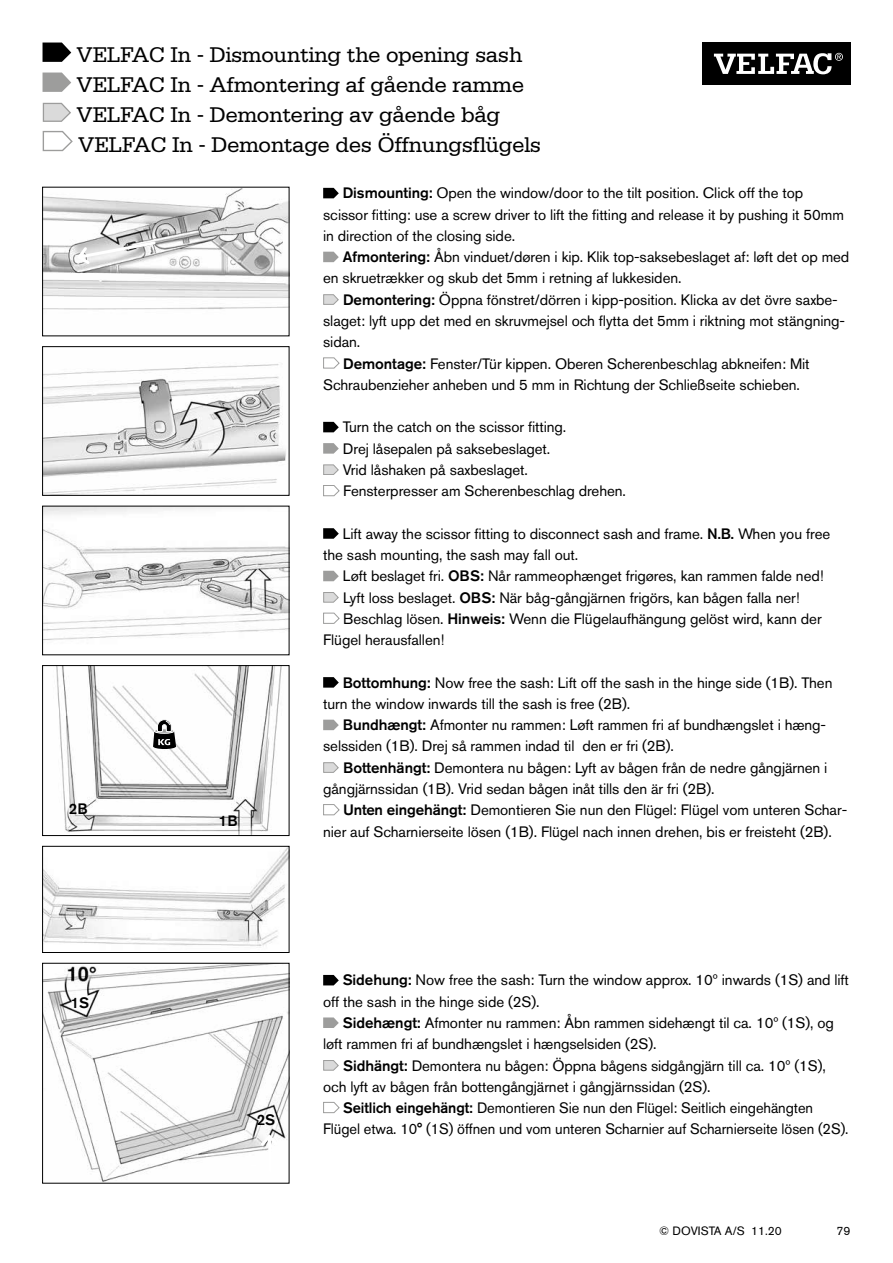
<style>
.page{position:relative;width:893px;height:1263px;background:#fff}
.page>*{position:absolute;margin:0;border:0;box-sizing:border-box;transform-origin:0 0}
.t1{font:22.5px/30px "Serifa Std";letter-spacing:-.02em;color:#000}
.t2{font:15px/21.3px "Akzidenz Grotesk BE";letter-spacing:-.005em;color:#000}
.t3{font:500 15px "Akzidenz Grotesk BE";color:#000}
.t4{font:12px "Akzidenz Grotesk BE";color:#000}
.s1{font-weight:500}
</style>
<div class="page">
<div style="left:702px;top:43px;width:148px;height:42px;background:#000"></div>
<svg style="left:714px;top:53px;width:129px;height:21px"></svg>
<img style="left:45px;top:189px;width:242px;height:121px">
<img style="left:45px;top:364px;width:241px;height:129px">
<img style="left:56px;top:667px;width:226px;height:167px">
<div style="left:43px;top:665px;width:246px;height:171px;border:1px solid #000"></div>
<img style="left:45px;top:508px;width:242px;height:132px">
<img style="left:45px;top:848px;width:242px;height:98px">
<div style="left:43px;top:846px;width:246px;height:106px;border:1px solid #000"></div>
<img style="left:45px;top:965px;width:242px;height:216px">
<svg style="left:258px;top:1132px;width:23px;height:42px"></svg>
<svg style="left:43px;top:43px;width:28px;height:19px"></svg>
<svg style="left:43px;top:73px;width:28px;height:19px"></svg>
<svg style="left:43px;top:103px;width:28px;height:19px"></svg>
<svg style="left:43px;top:131px;width:30px;height:21px"></svg>
<svg style="left:75px;top:239px;width:83px;height:28px"></svg>
<svg style="left:153px;top:719px;width:23px;height:30px"></svg>
<svg style="left:323px;top:188px;width:16px;height:10px"></svg>
<svg style="left:323px;top:252px;width:16px;height:10px"></svg>
<svg style="left:323px;top:294px;width:16px;height:11px"></svg>
<svg style="left:323px;top:357px;width:17px;height:11px"></svg>
<svg style="left:323px;top:422px;width:16px;height:10px"></svg>
<svg style="left:323px;top:443px;width:16px;height:11px"></svg>
<svg style="left:323px;top:464px;width:16px;height:11px"></svg>
<svg style="left:323px;top:485px;width:17px;height:11px"></svg>
<svg style="left:323px;top:528px;width:16px;height:11px"></svg>
<svg style="left:323px;top:571px;width:16px;height:10px"></svg>
<svg style="left:323px;top:592px;width:16px;height:10px"></svg>
<svg style="left:323px;top:613px;width:17px;height:11px"></svg>
<svg style="left:323px;top:677px;width:16px;height:11px"></svg>
<svg style="left:323px;top:720px;width:16px;height:10px"></svg>
<svg style="left:323px;top:762px;width:16px;height:11px"></svg>
<svg style="left:323px;top:804px;width:17px;height:11px"></svg>
<svg style="left:323px;top:975px;width:16px;height:10px"></svg>
<svg style="left:323px;top:1017px;width:16px;height:11px"></svg>
<svg style="left:323px;top:1060px;width:16px;height:10px"></svg>
<svg style="left:323px;top:1102px;width:17px;height:11px"></svg>
<h1 class="t1" style="left:77px;top:40px;width:466px">VELFAC In - Dismounting the opening sash VELFAC In - Afmontering af gående ramme VELFAC In - Demontering av gående båg VELFAC In - Demontage des Öffnungsflügels</h1>
<p class="t2" style="left:323px;top:182px;width:522px;text-indent:20px"><span class="s1">Dismounting:</span> Open the window/door to the tilt position. Click off the top scissor fitting: use a screw driver to lift the fitting and release it by pushing it 50mm in direction of the closing side.</p>
<p class="t2" style="left:323px;top:246px;width:528px;text-indent:20px"><span class="s1">Afmontering:</span> Åbn vinduet/døren i kip. Klik top-saksebeslaget af: løft det op med en skruetrækker og skub det 5mm i retning af lukkesiden.</p>
<p class="t2" style="left:343px;top:289px;width:496px"><span class="s1">Demontering:</span> Öppna fönstret/dörren i kipp-position. Klicka av det övre saxbe-</p>
<p class="t2" style="left:323px;top:310px;width:523px">slaget: lyft upp det med en skruvmejsel och flytta det 5mm i riktning mot stängning-</p>
<p class="t2" style="left:323px;top:331px;width:39px">sidan.</p>
<p class="t2" style="left:343px;top:353px;width:468px"><span class="s1">Demontage:</span> Fenster/Tür kippen. Oberen Scherenbeschlag abkneifen: Mit</p>
<p class="t2" style="left:323px;top:374px;width:478px">Schraubenzieher anheben und 5 mm in Richtung der Schließseite schieben.</p>
<p class="t2" style="left:343px;top:416px;width:285px">Turn the catch on the scissor fitting.<br>Drej låsepalen på saksebeslaget.<br>Vrid låshaken på saxbeslaget.<br>Fensterpresser am Scherenbeschlag drehen.</p>
<p class="t2" style="left:323px;top:523px;width:509px;text-indent:20px">Lift away the scissor fitting to disconnect sash and frame. <span class="s1">N.B.</span> When you free the sash mounting, the sash may fall out.</p>
<p class="t2" style="left:343px;top:565px;width:482px">Løft beslaget fri. <span class="s1">OBS:</span> Når rammeophænget frigøres, kan rammen falde ned!</p>
<p class="t2" style="left:343px;top:586px;width:458px">Lyft loss beslaget. <span class="s1">OBS:</span> När båg-gångjärnen frigörs, kan bågen falla ner!</p>
<p class="t2" style="left:343px;top:608px;width:480px">Beschlag lösen. <span class="s1">Hinweis:</span> Wenn die Flügelaufhängung gelöst wird, kann der</p>
<p class="t2" style="left:323px;top:629px;width:123px">Flügel herausfallen!</p>
<p class="t2" style="left:323px;top:672px;width:511px;text-indent:20px"><span class="s1">Bottomhung:</span> Now free the sash: Lift off the sash in the hinge side (1B). Then turn the window inwards till the sash is free (2B).</p>
<p class="t2" style="left:323px;top:714px;width:504px;text-indent:20px"><span class="s1">Bundhængt:</span> Afmonter nu rammen: Løft rammen fri af bundhængslet i hæng&shy;selssiden (1B). Drej så rammen indad til den er fri (2B).</p>
<p class="t2" style="left:323px;top:757px;width:506px;text-indent:20px"><span class="s1">Bottenhängt:</span> Demontera nu bågen: Lyft av bågen från de nedre gångjärnen i gångjärnssidan (1B). Vrid sedan bågen inåt tills den är fri (2B).</p>
<p class="t2" style="left:323px;top:799px;width:526px;text-indent:20px"><span class="s1">Unten eingehängt:</span> Demontieren Sie nun den Flügel: Flügel vom unteren Schar&shy;nier auf Scharnierseite lösen (1B). Flügel nach innen drehen, bis er freisteht (2B).</p>
<p class="t3" style="left:69px;top:799px;width:20px">2B</p>
<p class="t3" style="left:219px;top:812px;width:20px">1B</p>
<p class="t3" style="left:71px;top:993px;width:20px">1S</p>
<p class="t3" style="left:257px;top:1111px;width:20px">2S</p>
<p class="t2" style="left:323px;top:969px;width:527px;text-indent:20px"><span class="s1">Sidehung:</span> Now free the sash: Turn the window approx. 10º inwards (1S) and lift off the sash in the hinge side (2S).</p>
<p class="t2" style="left:323px;top:1012px;width:512px;text-indent:20px"><span class="s1">Sidehængt:</span> Afmonter nu rammen: Åbn rammen sidehængt til ca. 10º (1S), og løft rammen fri af bundhængslet i hængselsiden (2S).</p>
<p class="t2" style="left:323px;top:1054px;width:504px;text-indent:20px"><span class="s1">Sidhängt:</span> Demontera nu bågen: Öppna bågens sidgångjärn till ca. 10º (1S), och lyft av bågen från bottengångjärnet i gångjärnssidan (2S).</p>
<p class="t2" style="left:323px;top:1097px;width:527px;text-indent:20px"><span class="s1">Seitlich eingehängt:</span> Demontieren Sie nun den Flügel: Seitlich eingehängten<br>Flügel etwa. 10° (1S) öffnen und vom unteren Scharnier auf Scharnierseite lösen (2S).</p>
<p class="t4" style="left:659px;top:1224px;width:124px">© DOVISTA A/S 11.20</p>
<p class="t4" style="left:836px;top:1224px;width:15px">79</p>
</div>
